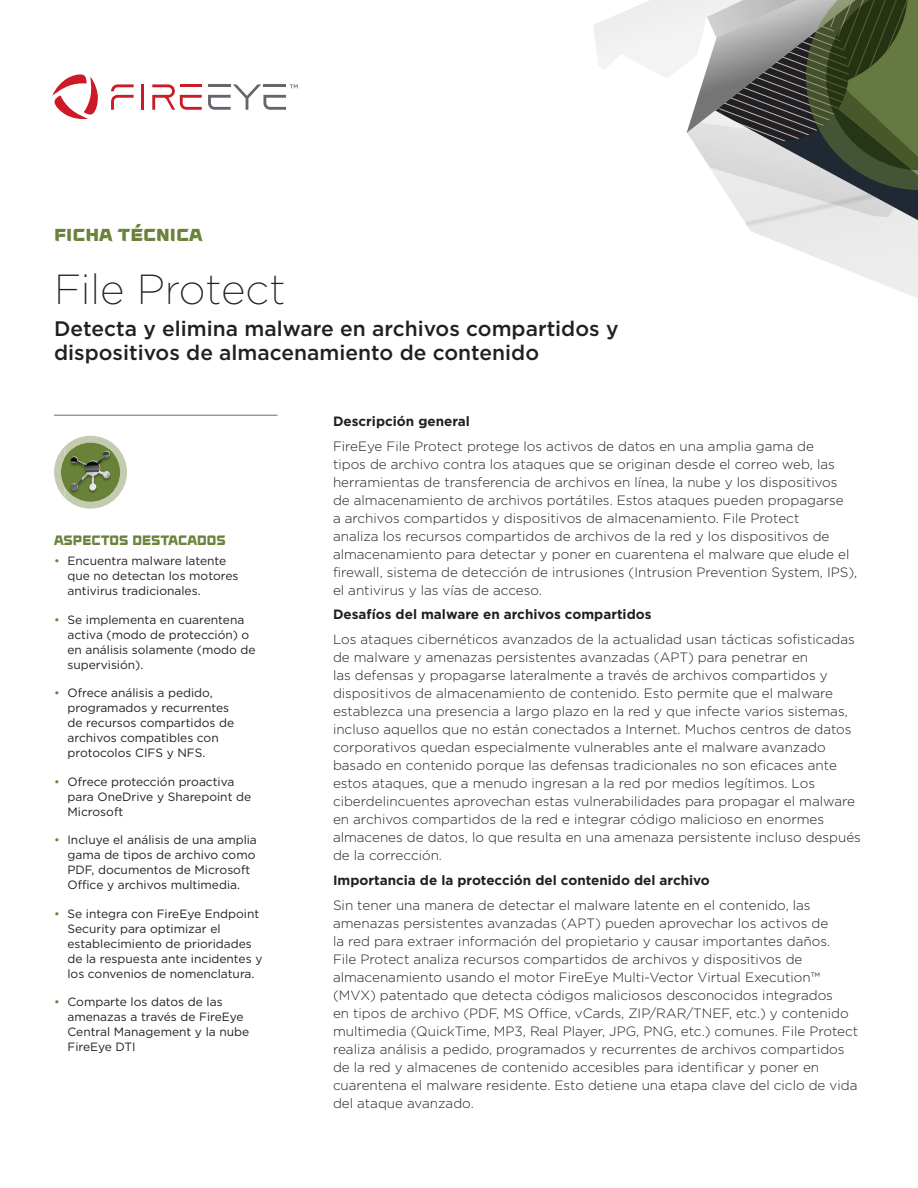
<style>
.page{position:relative;width:918px;height:1188px;background:#fff}
.page>*{position:absolute;margin:0;border:0;box-sizing:border-box;transform-origin:0 0}
.t1{font:200 42px "Gotham";color:#231f20}
.t2{font:500 21px/24px "Gotham";color:#231f20}
.t3{font:21px "Fire Eye Display U";color:#6a823a}
.Body_Text_9_12{font:300 13.5px/18px "Gotham";color:#231f20}
.Subhead_Level_1{font:700 13.5px "Gotham";color:#231f20}
.t4{font:13.5px "Fire Eye Display U";color:#6a823a}
.t5{font:12px/15px "Gotham";color:#231f20}
.s1{color:#6a823a}
</style>
<div class="page">
<svg style="left:54px;top:436px;width:73px;height:73px"></svg>
<div style="left:61px;top:443px;width:59px;height:59px;background:#6a8139;border-radius:50%"></div>
<img style="left:65px;top:449px;width:49px;height:48px">
<hr style="left:141px;top:84px;width:3px;height:26px;background:#cc1b26">
<svg style="left:111px;top:84px;width:23px;height:26px"></svg>
<svg style="left:152px;top:84px;width:50px;height:26px"></svg>
<svg style="left:52px;top:74px;width:46px;height:46px"></svg>
<svg style="left:208px;top:84px;width:90px;height:26px"></svg>
<hr style="left:54px;top:415px;width:224px;height:1px;background:#231f20">
<svg style="left:593px;top:0;width:325px;height:298px"></svg>
<p class="t3" style="left:54px;top:222px;width:150px">ficha técnica</p>
<p class="t1" style="left:54px;top:263px;width:233px">File Protect</p>
<p class="t2" style="left:54px;top:317px;width:566px">Detecta y elimina malware en archivos compartidos y dispositivos de almacenamiento de contenido</p>
<p class="t4" style="left:54px;top:532px;width:173px">ASPECTOS DESTACADOS</p>
<p class="t5" style="left:68px;top:553px;width:172px;text-indent:-14px"><span class="s1">•</span> Encuentra malware latente que no detectan los motores antivirus tradicionales.</p>
<p class="t5" style="left:68px;top:612px;width:190px;text-indent:-14px"><span class="s1">•</span> Se implementa en cuarentena activa (modo de protección) o en análisis solamente (modo de supervisión).</p>
<p class="t5" style="left:68px;top:685px;width:168px;text-indent:-14px"><span class="s1">•</span> Ofrece análisis a pedido, programados y recurrentes de recursos compartidos de archivos compatibles con protocolos CIFS y NFS.</p>
<p class="t5" style="left:68px;top:774px;width:185px;text-indent:-14px"><span class="s1">•</span> Ofrece protección proactiva para OneDrive y Sharepoint de<br>Microsoft</p>
<p class="t5" style="left:68px;top:832px;width:191px;text-indent:-14px"><span class="s1">•</span> Incluye el análisis de una amplia gama de tipos de archivo como<br>PDF, documentos de Microsoft<br>Office y archivos multimedia.</p>
<p class="t5" style="left:68px;top:906px;width:196px;text-indent:-14px"><span class="s1">•</span> Se integra con FireEye Endpoint<br>Security para optimizar el establecimiento de prioridades de la respuesta ante incidentes y los convenios de nomenclatura.</p>
<p class="t5" style="left:68px;top:994px;width:183px;text-indent:-14px"><span class="s1">•</span> Comparte los datos de las amenazas a través de FireEye<br>Central Management y la nube<br>FireEye DTI</p>
<p class="Subhead_Level_1" style="left:333px;top:412px;width:138px">Descripción general</p>
<p class="Body_Text_9_12" style="left:333px;top:437px;width:526px">FireEye File Protect protege los activos de datos en una amplia gama de<br>tipos de archivo contra los ataques que se originan desde el correo web, las herramientas de transferencia de archivos en línea, la nube y los dispositivos de almacenamiento de archivos portátiles. Estos ataques pueden propagarse<br>a archivos compartidos y dispositivos de almacenamiento. File Protect<br>analiza los recursos compartidos de archivos de la red y los dispositivos de almacenamiento para detectar y poner en cuarentena el malware que elude el firewall, sistema de detección de intrusiones (Intrusion Prevention System, IPS), el antivirus y las vías de acceso.</p>
<p class="Subhead_Level_1" style="left:333px;top:606px;width:320px">Desafíos del malware en archivos compartidos</p>
<p class="Body_Text_9_12" style="left:333px;top:630px;width:530px">Los ataques cibernéticos avanzados de la actualidad usan tácticas sofisticadas de malware y amenazas persistentes avanzadas (APT) para penetrar en<br>las defensas y propagarse lateralmente a través de archivos compartidos y dispositivos de almacenamiento de contenido. Esto permite que el malware establezca una presencia a largo plazo en la red y que infecte varios sistemas, incluso aquellos que no están conectados a Internet. Muchos centros de datos corporativos quedan especialmente vulnerables ante el malware avanzado basado en contenido porque las defensas tradicionales no son eficaces ante estos ataques, que a menudo ingresan a la red por medios legítimos. Los ciberdelincuentes aprovechan estas vulnerabilidades para propagar el malware en archivos compartidos de la red e integrar código malicioso en enormes almacenes de datos, lo que resulta en una amenaza persistente incluso después de la corrección.</p>
<p class="Subhead_Level_1" style="left:333px;top:871px;width:378px">Importancia de la protección del contenido del archivo</p>
<p class="Body_Text_9_12" style="left:333px;top:896px;width:527px">Sin tener una manera de detectar el malware latente en el contenido, las amenazas persistentes avanzadas (APT) pueden aprovechar los activos de<br>la red para extraer información del propietario y causar importantes daños.<br>File Protect analiza recursos compartidos de archivos y dispositivos de almacenamiento usando el motor FireEye Multi-Vector Virtual Execution™ (MVX) patentado que detecta códigos maliciosos desconocidos integrados<br>en tipos de archivo (PDF, MS Office, vCards, ZIP/RAR/TNEF, etc.) y contenido multimedia (QuickTime, MP3, Real Player, JPG, PNG, etc.) comunes. File Protect realiza análisis a pedido, programados y recurrentes de archivos compartidos de la red y almacenes de contenido accesibles para identificar y poner en cuarentena el malware residente. Esto detiene una etapa clave del ciclo de vida del ataque avanzado.</p>
</div>
